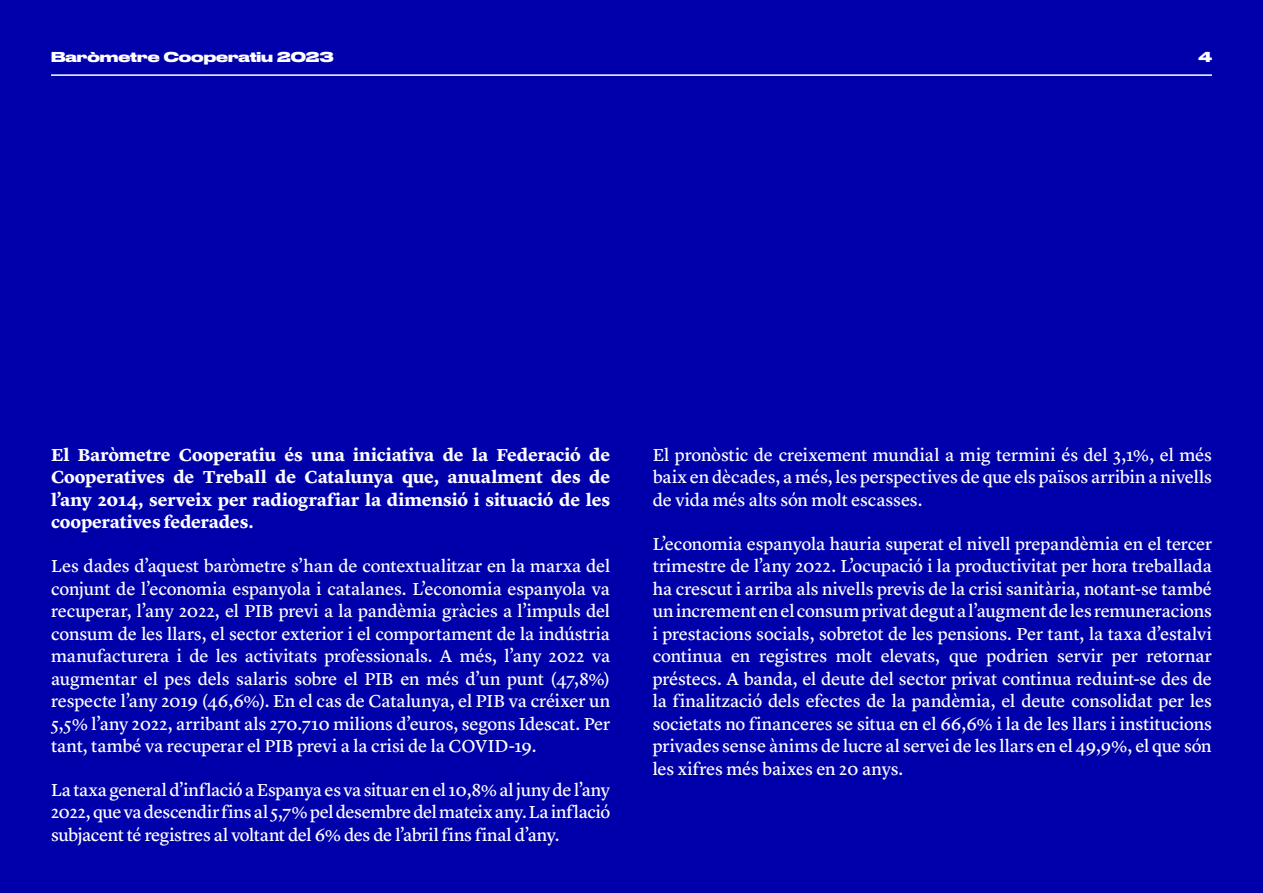
<style>
.page{position:relative;width:1263px;height:893px;background:#0000ab}
.page>*{position:absolute;margin:0;border:0;box-sizing:border-box;transform-origin:0 0}
.text_blanc{font:18px/22.5px "Lyon Text Regular No.2";letter-spacing:-.01em;color:#fff;text-align:justify}
.text_blanc-2{font:700 18px/22.5px "Lyon Text";letter-spacing:-.005em;color:#fff;text-align:justify}
.t1{font:700 13.5px "Druk Wide";color:#fff}
</style>
<div class="page">
<hr style="left:51px;top:74px;width:1161px;height:2px;background:#fff">
<p class="t1" style="left:51px;top:46px;width:284px">Baròmetre Cooperatiu 2023</p>
<p class="t1" style="left:1198px;top:46px;width:15px">4</p>
<p class="text_blanc-2" style="left:51px;top:442px;width:561px">El Baròmetre Cooperatiu és una iniciativa de la Federació de Cooperatives de Treball de Catalunya que, anualment des de l’any 2014, serveix per radiografiar la dimensió i situació de les cooperatives federades.</p>
<p class="text_blanc" style="left:51px;top:553px;width:561px">Les dades d’aquest baròmetre s’han de contextualitzar en la marxa del conjunt de l’economia espanyola i catalanes. L’economia espanyola va recuperar, l’any 2022, el PIB previ a la pandèmia gràcies a l’impuls del consum de les llars, el sector exterior i el comportament de la indústria manufacturera i de les activitats professionals. A més, l’any 2022 va augmentar el pes dels salaris sobre el PIB en més d’un punt (47,8%) respecte l’any 2019 (46,6%). En el cas de Catalunya, el PIB va créixer un 5,5% l’any 2022, arribant als 270.710 milions d’euros, segons Idescat. Per tant, també va recuperar el PIB previ a la crisi de la COVID-19.</p>
<p class="text_blanc" style="left:51px;top:777px;width:561px">La taxa general d’inflació a Espanya es va situar en el 10,8% al juny de l’any 2022, que va descendir fins al 5,7% pel desembre del mateix any. La inflació subjacent té registres al voltant del 6% des de l’abril fins final d’any.</p>
<p class="text_blanc" style="left:653px;top:442px;width:561px">El pronòstic de creixement mundial a mig termini és del 3,1%, el més baix en dècades, a més, les perspectives de que els països arribin a nivells de vida més alts són molt escasses.</p>
<p class="text_blanc" style="left:653px;top:531px;width:561px">L’economia espanyola hauria superat el nivell prepandèmia en el tercer trimestre de l’any 2022. L’ocupació i la productivitat per hora treballada ha crescut i arriba als nivells previs de la crisi sanitària, notant-se també un increment en el consum privat degut a l’augment de les remuneracions i prestacions socials, sobretot de les pensions. Per tant, la taxa d’estalvi continua en registres molt elevats, que podrien servir per retornar préstecs. A banda, el deute del sector privat continua reduint-se des de la finalització dels efectes de la pandèmia, el deute consolidat per les societats no financeres se situa en el 66,6% i la de les llars i institucions privades sense ànims de lucre al servei de les llars en el 49,9%, el que són les xifres més baixes en 20 anys.</p>
</div>
